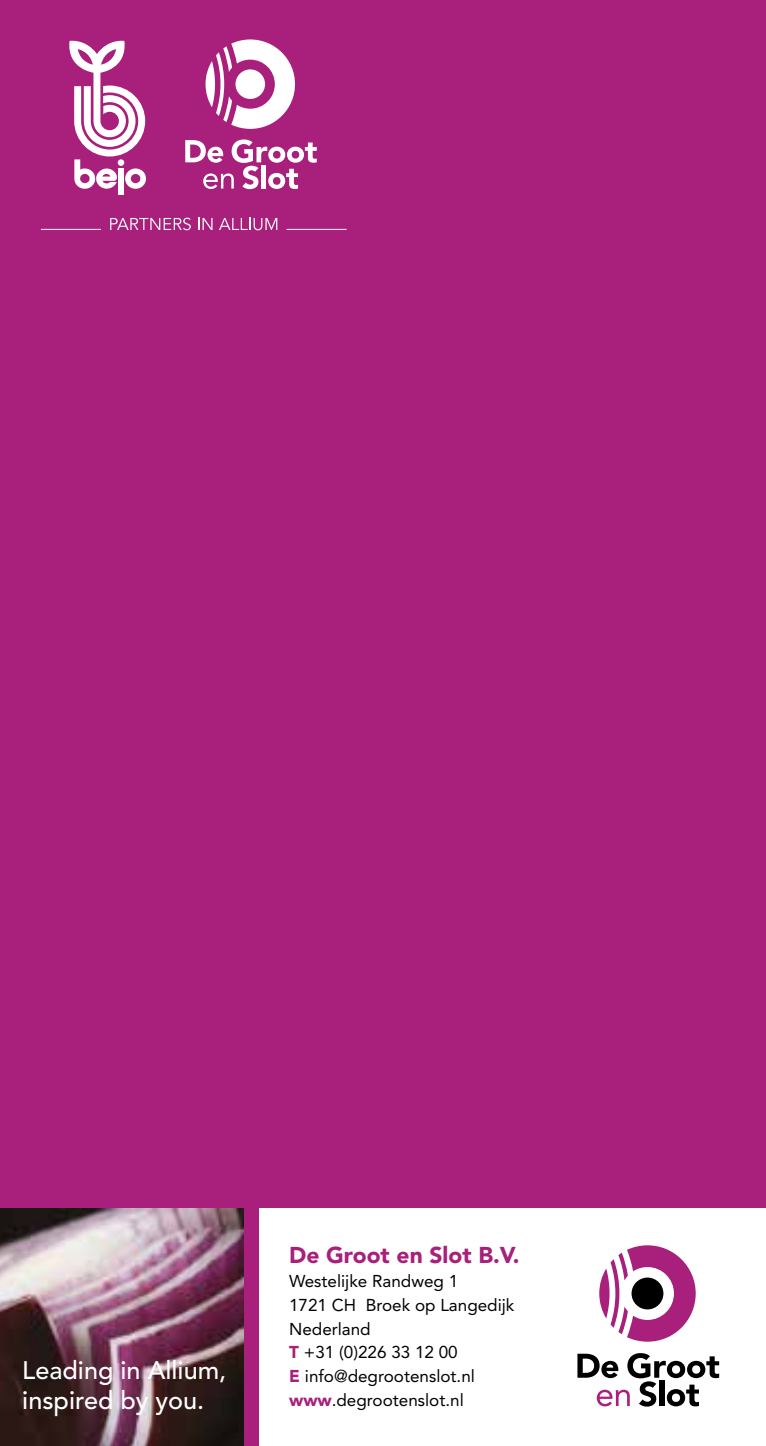
<style>
.page{position:relative;width:766px;height:1446px;background:#fff}
.page>*{position:absolute;margin:0;border:0;box-sizing:border-box;transform-origin:0 0}
.t1{font:500 25.2px/30.3px "Avenir";color:#fff}
.t2{font:900 22.8px "Avenir";color:#a81f7c}
.t3{font:17.1px/23.7px "Avenir";color:#000}
.s1{font-weight:900;color:#a81f7c}
</style>
<div class="page">
<div style="left:0;top:0;width:765px;height:1446px;background:#a81f7c"></div>
<svg style="left:110px;top:218px;width:81px;height:12px"></svg>
<svg style="left:198px;top:218px;width:14px;height:12px"></svg>
<svg style="left:219px;top:218px;width:58px;height:12px"></svg>
<hr style="left:41px;top:229px;width:60px;height:1px;background:#fff">
<hr style="left:286px;top:229px;width:60px;height:1px;background:#fff">
<svg style="left:205px;top:39px;width:90px;height:90px"></svg>
<svg style="left:185px;top:139px;width:132px;height:50px"></svg>
<div style="left:235px;top:69px;width:30px;height:30px;background:#fff;border-radius:50%"></div>
<div style="left:118px;top:168px;width:6px;height:27px;background:#fff"></div>
<svg style="left:69px;top:40px;width:77px;height:149px"></svg>
<div style="left:259px;top:1208px;width:506px;height:238px;background:#fff"></div>
<img style="left:0;top:1208px;width:243px;height:238px">
<svg style="left:599px;top:1245px;width:96px;height:96px"></svg>
<svg style="left:577px;top:1353px;width:142px;height:53px"></svg>
<div style="left:631px;top:1277px;width:32px;height:32px;background:#000;border-radius:50%"></div>
<h1 class="t1" style="left:22px;top:1355px;width:205px">Leading in Allium, inspired by you.</h1>
<h2 class="t2" style="left:289px;top:1241px;width:232px">De Groot en Slot B.V.</h2>
<p class="t3" style="left:289px;top:1269px;width:227px">Westelijke Randweg 1<br>1721 CH Broek op Langedijk<br>Nederland<br><span class="s1">T</span> +31 (0)226 33 12 00<br><span class="s1">E</span> info@degrootenslot.nl <span class="s1">www</span>.degrootenslot.nl</p>
</div>
